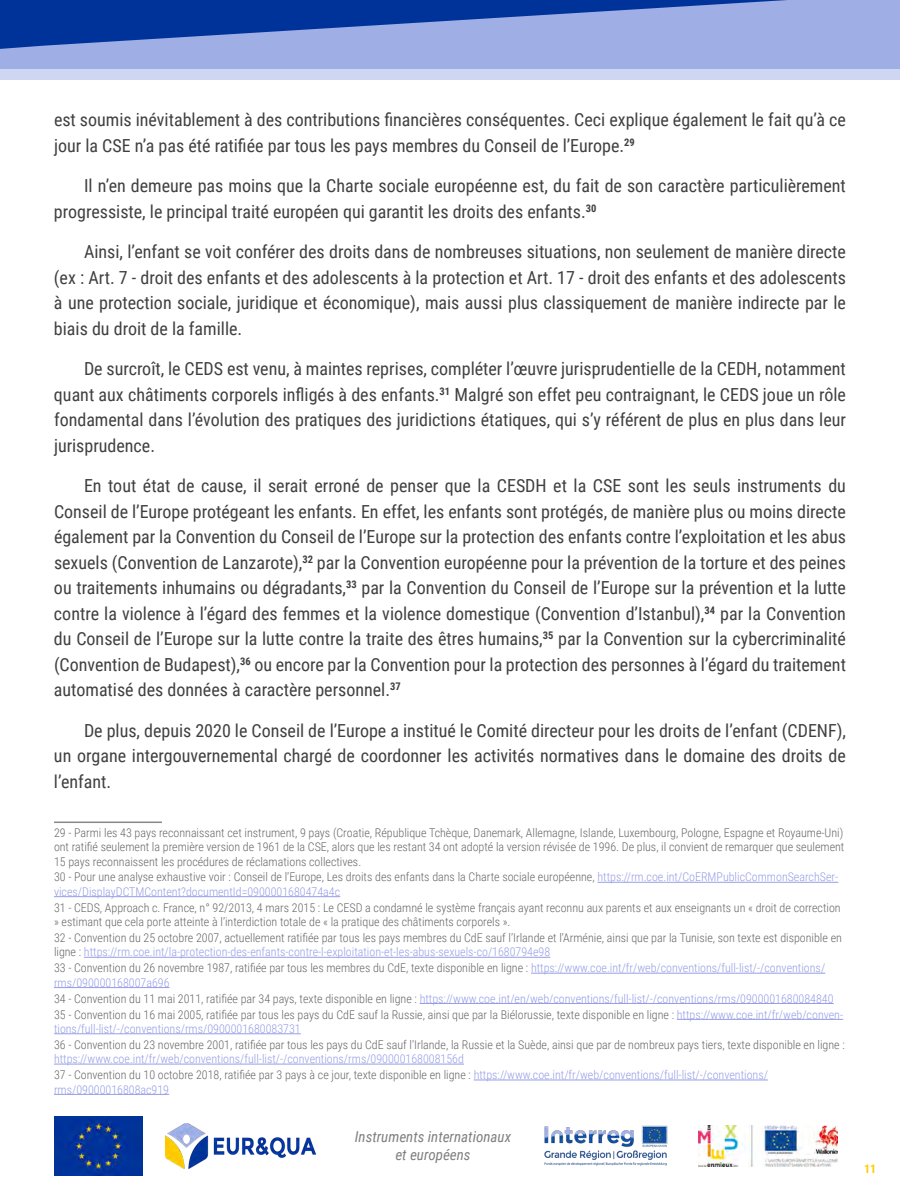
<style>
.page{position:relative;width:900px;height:1200px;background:#fff}
.page>*{position:absolute;margin:0;border:0;box-sizing:border-box;transform-origin:0 0}
.Paragraphe{font:18px/25.5px "Roboto Condensed";color:#404040;text-align:justify}
.t1{font:italic 15px/18px "Roboto Condensed";color:#808080;text-align:center}
.Notes_de_bas_de_page{font:300 12px/14.4px "Roboto Condensed";color:#666}
.Notes_de_bas_de_page-2{font:300 12px/14.4px "Roboto Condensed";color:#959de6}
.t2{font:700 12px "Roboto Condensed";color:#fc0}
.s1{color:#959de6}
.s2{color:#666}
</style>
<div class="page">
<div style="left:0;top:0;width:900px;height:69px;background:#9faee5"></div>
<div style="left:0;top:69px;width:900px;height:10px;background:#cfd6f2"></div>
<svg style="left:0;top:0;width:787px;height:49px"></svg>
<img style="left:166px;top:1124px;width:149px;height:44px">
<img style="left:54px;top:1117px;width:88px;height:58px">
<img style="left:544px;top:1125px;width:124px;height:41px">
<img style="left:698px;top:1125px;width:139px;height:42px">
<hr style="left:54px;top:822px;width:108px;height:1px;background:#888">
<hr style="left:597px;top:882px;width:241px;height:1px;background:#959de6">
<hr style="left:54px;top:896px;width:286px;height:1px;background:#959de6">
<hr style="left:84px;top:957px;width:466px;height:1px;background:#959de6">
<hr style="left:531px;top:973px;width:294px;height:1px;background:#959de6">
<hr style="left:54px;top:987px;width:116px;height:1px;background:#959de6">
<hr style="left:420px;top:1003px;width:414px;height:1px;background:#959de6">
<hr style="left:677px;top:1019px;width:166px;height:1px;background:#959de6">
<hr style="left:54px;top:1033px;width:247px;height:1px;background:#959de6">
<hr style="left:54px;top:1064px;width:410px;height:1px;background:#959de6">
<hr style="left:474px;top:1080px;width:294px;height:1px;background:#959de6">
<hr style="left:54px;top:1094px;width:115px;height:1px;background:#959de6">
<p class="Paragraphe" style="left:54px;top:106px;width:794px">est soumis inévitablement à des contributions financières conséquentes. Ceci explique également le fait qu’à ce jour la CSE n’a pas été ratifiée par tous les pays membres du Conseil de l’Europe.<sup>29</sup></p>
<p class="Paragraphe" style="left:54px;top:172px;width:793px;text-indent:30px">Il n’en demeure pas moins que la Charte sociale européenne est, du fait de son caractère particulièrement progressiste, le principal traité européen qui garantit les droits des enfants.<sup>30</sup></p>
<p class="Paragraphe" style="left:54px;top:238px;width:793px;text-indent:30px">Ainsi, l’enfant se voit conférer des droits dans de nombreuses situations, non seulement de manière directe (ex : Art. 7 - droit des enfants et des adolescents à la protection et Art. 17 - droit des enfants et des adolescents à une protection sociale, juridique et économique), mais aussi plus classiquement de manière indirecte par le biais du droit de la famille.</p>
<p class="Paragraphe" style="left:54px;top:355px;width:793px;text-indent:30px">De surcroît, le CEDS est venu, à maintes reprises, compléter l’œuvre jurisprudentielle de la CEDH, notamment quant aux châtiments corporels infligés à des enfants.<sup>31</sup> Malgré son effet peu contraignant, le CEDS joue un rôle fondamental dans l’évolution des pratiques des juridictions étatiques, qui s’y référent de plus en plus dans leur jurisprudence.</p>
<p class="Paragraphe" style="left:54px;top:472px;width:794px;text-indent:30px">En tout état de cause, il serait erroné de penser que la CESDH et la CSE sont les seuls instruments du Conseil de l’Europe protégeant les enfants. En effet, les enfants sont protégés, de manière plus ou moins directe également par la Convention du Conseil de l’Europe sur la protection des enfants contre l’exploitation et les abus sexuels (Convention de Lanzarote),<sup>32</sup> par la Convention européenne pour la prévention de la torture et des peines ou traitements inhumains ou dégradants,<sup>33</sup> par la Convention du Conseil de l’Europe sur la prévention et la lutte contre la violence à l’égard des femmes et la violence domestique (Convention d’Istanbul),<sup>34</sup> par la Convention du Conseil de l’Europe sur la lutte contre la traite des êtres humains,<sup>35</sup> par la Convention sur la cybercriminalité (Convention de Budapest),<sup>36</sup> ou encore par la Convention pour la protection des personnes à l’égard du traitement automatisé des données à caractère personnel.<sup>37</sup></p>
<p class="Paragraphe" style="left:54px;top:717px;width:794px;text-indent:30px">De plus, depuis 2020 le Conseil de l’Europe a institué le Comité directeur pour les droits de l’enfant (CDENF), un organe intergouvernemental chargé de coordonner les activités normatives dans le domaine des droits de l’enfant.</p>
<p class="Notes_de_bas_de_page" style="left:54px;top:825px;width:792px;text-align:justify">29 - Parmi les 43 pays reconnaissant cet instrument, 9 pays (Croatie, République Tchèque, Danemark, Allemagne, Islande, Luxembourg, Pologne, Espagne et Royaume-Uni) ont ratifié seulement la première version de 1961 de la CSE, alors que les restant 34 ont adopté la version révisée de 1996. De plus, il convient de remarquer que seulement 15 pays reconnaissent les procédures de réclamations collectives.</p>
<p class="Notes_de_bas_de_page" style="left:54px;top:869px;width:786px">30 - Pour une analyse exhaustive voir : Conseil de l’Europe, Les droits des enfants dans la Charte sociale européenne, <span class="s1">https://rm.coe.int/CoERMPublicCommonSearchSer&shy;vices/DisplayDCTMContent?documentId=0900001680474a4c</span></p>
<p class="Notes_de_bas_de_page" style="left:54px;top:900px;width:788px">31 - CEDS, Approach c. France, n° 92/2013, 4 mars 2015 : Le CESD a condamné le système français ayant reconnu aux parents et aux enseignants un « droit de correction » estimant que cela porte atteinte à l’interdiction totale de « la pratique des châtiments corporels ».</p>
<p class="Notes_de_bas_de_page" style="left:54px;top:930px;width:789px">32 - Convention du 25 octobre 2007, actuellement ratifiée par tous les pays membres du CdE sauf l’Irlande et l’Arménie, ainsi que par la Tunisie, son texte est disponible en ligne : <span class="s1">https://rm.coe.int/la-protection-des-enfants-contre-l-exploitation-et-les-abus-sexuels-co/1680794e98</span></p>
<p class="Notes_de_bas_de_page" style="left:54px;top:960px;width:773px">33 - Convention du 26 novembre 1987, ratifiée par tous les membres du CdE, texte disponible en ligne : <span class="s1">https://www.coe.int/fr/web/conventions/full-list/-/conventions/ rms/090000168007a696</span></p>
<p class="Notes_de_bas_de_page-2" style="left:54px;top:991px;width:781px"><span class="s2">34 - Convention du 11 mai 2011, ratifiée par 34 pays, texte disponible en ligne :</span> https://www.coe.int/en/web/conventions/full-list/-/conventions/rms/0900001680084840</p>
<p class="Notes_de_bas_de_page" style="left:54px;top:1007px;width:791px">35 - Convention du 16 mai 2005, ratifiée par tous les pays du CdE sauf la Russie, ainsi que par la Biélorussie, texte disponible en ligne : <span class="s1">https://www.coe.int/fr/web/conven&shy;tions/full-list/-/conventions/rms/0900001680083731</span></p>
<p class="Notes_de_bas_de_page" style="left:54px;top:1037px;width:792px">36 - Convention du 23 novembre 2001, ratifiée par tous les pays du CdE sauf l’Irlande, la Russie et la Suède, ainsi que par de nombreux pays tiers, texte disponible en ligne : <span class="s1">https://www.coe.int/fr/web/conventions/full-list/-/conventions/rms/090000168008156d</span></p>
<p class="Notes_de_bas_de_page-2" style="left:54px;top:1067px;width:715px"><span class="s2">37 - Convention du 10 octobre 2018, ratifiée par 3 pays à ce jour, texte disponible en ligne :</span> https://www.coe.int/fr/web/conventions/full-list/-/conventions/ rms/09000016808ac919</p>
<p class="t1" style="left:355px;top:1127px;width:158px">Instruments internationaux et européens</p>
<p class="t2" style="left:864px;top:1160px;width:14px">11</p>
</div>
